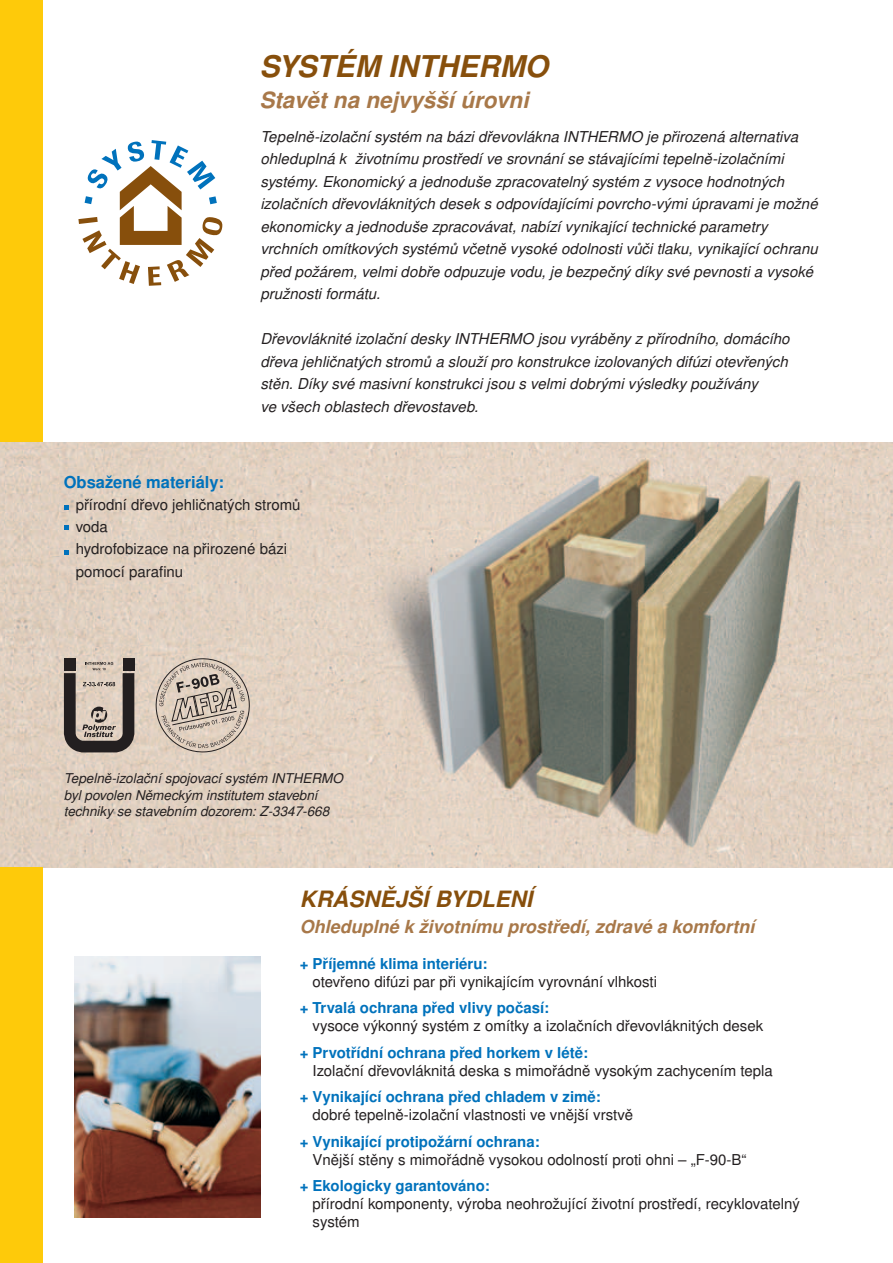
<style>
.page{position:relative;width:893px;height:1263px;background:#fff}
.page>*{position:absolute;margin:0;border:0;box-sizing:border-box;transform-origin:0 0}
.t1{font:italic 700 30px "Nimbus San LCE";color:#874f0c}
.t2{font:italic 700 22.5px "Nimbus San LCE";color:#a87849}
.t3{font:italic 700 22.5px "Nimbus San LCE";color:#874f0c}
.t4{font:italic 700 18px "Nimbus San LCE";color:#a87849}
.t5{font:700 16.5px "Nimbus San LCE";color:#0072bc}
.t6{font:italic 15px/22.5px "Nimbus San LCE";color:#231f20}
.t7{font:15px/22.2px "Nimbus San LCE";color:#231f20}
.t8{font:700 15px "Nimbus San LCE";color:#0072bc}
.t9{font:italic 13.5px/16.2px "Nimbus San LCE";color:#231f20}
</style>
<div class="page">
<div style="left:0;top:0;width:43px;height:442px;background:#feca0a"></div>
<img style="left:0;top:442px;width:893px;height:425px">
<svg style="left:78px;top:140px;width:144px;height:146px"></svg>
<svg style="left:64px;top:505px;width:5px;height:5px"></svg>
<svg style="left:64px;top:525px;width:5px;height:5px"></svg>
<svg style="left:64px;top:550px;width:5px;height:4px"></svg>
<div style="left:0;top:867px;width:43px;height:396px;background:#feca0a"></div>
<div style="left:64px;top:658px;width:12px;height:13px;background:#231f20"></div>
<div style="left:123px;top:658px;width:11px;height:13px;background:#231f20"></div>
<svg style="left:64px;top:662px;width:70px;height:90px;background:#8b8078"></svg>
<svg style="left:155px;top:657px;width:96px;height:97px;background:#c6b7aa"></svg>
<img style="left:75px;top:957px;width:185px;height:260px">
<h1 class="t1" style="left:259px;top:54px;width:290px">SYSTÉM INTHERMO</h1>
<h2 class="t2" style="left:259px;top:91px;width:271px">Stavět na nejvyšší úrovni</h2>
<p class="t6" style="left:260px;top:127px;width:559px">Tepelně-izolační systém na bázi dřevovlákna INTHERMO je přirozená alternativa ohleduplná k životnímu prostředí ve srovnání se stávajícími tepelně-izolačními systémy. Ekonomický a jednoduše zpracovatelný systém z vysoce hodnotných izolačních dřevovláknitých desek s odpovídajícími povrcho-vými úpravami je možné ekonomicky a jednoduše zpracovávat, nabízí vynikající technické parametry vrchních omítkových systémů včetně vysoké odolnosti vůči tlaku, vynikající ochranu před požárem, velmi dobře odpuzuje vodu, je bezpečný díky své pevnosti a vysoké pružnosti formátu.</p>
<p class="t6" style="left:260px;top:329px;width:531px">Dřevovláknité izolační desky INTHERMO jsou vyráběny z přírodního, domácího dřeva jehličnatých stromů a slouží pro konstrukce izolovaných difúzi otevřených stěn. Díky své masivní konstrukci jsou s velmi dobrými výsledky používány<br>ve všech oblastech dřevostaveb.</p>
<p class="t5" style="left:64px;top:475px;width:162px">Obsažené materiály:</p>
<p class="t7" style="left:76px;top:495px;width:226px">přírodní dřevo jehličnatých stromů voda<br>hydrofobizace na přirozené bázi pomocí parafinu</p>
<p class="t9" style="left:64px;top:772px;width:281px">Tepelně-izolační spojovací systém INTHERMO byl povolen Německým institutem stavební techniky se stavebním dozorem: Z-3347-668</p>
<h2 class="t3" style="left:300px;top:889px;width:234px">KRÁSNĚJŠÍ BYDLENÍ</h2>
<p class="t4" style="left:300px;top:918px;width:456px">Ohleduplné k životnímu prostředí, zdravé a komfortní</p>
<p class="t8" style="left:300px;top:957px;width:189px">+ Příjemné klima interiéru:</p>
<p class="t7" style="left:313px;top:971px;width:346px">otevřeno difúzi par při vynikajícím vyrovnání vlhkosti</p>
<p class="t8" style="left:300px;top:1001px;width:251px">+ Trvalá ochrana před vlivy počasí:</p>
<p class="t7" style="left:313px;top:1016px;width:452px">vysoce výkonný systém z omítky a izolačních dřevovláknitých desek</p>
<p class="t8" style="left:300px;top:1046px;width:290px">+ Prvotřídní ochrana před horkem v létě:</p>
<p class="t7" style="left:313px;top:1060px;width:462px">Izolační dřevovláknitá deska s mimořádně vysokým zachycením tepla</p>
<p class="t8" style="left:300px;top:1090px;width:303px">+ Vynikající ochrana před chladem v zimě:</p>
<p class="t7" style="left:313px;top:1105px;width:322px">dobré tepelně-izolační vlastnosti ve vnější vrstvě</p>
<p class="t8" style="left:300px;top:1135px;width:241px">+ Vynikající protipožární ochrana:</p>
<p class="t7" style="left:313px;top:1149px;width:435px">Vnější stěny s mimořádně vysokou odolností proti ohni – „F-90-B“</p>
<p class="t8" style="left:300px;top:1179px;width:192px">+ Ekologicky garantováno:</p>
<p class="t7" style="left:313px;top:1196px;width:489px;line-height:18px">přírodní komponenty, výroba neohrožující životní prostředí, recyklovatelný systém</p>
</div>
